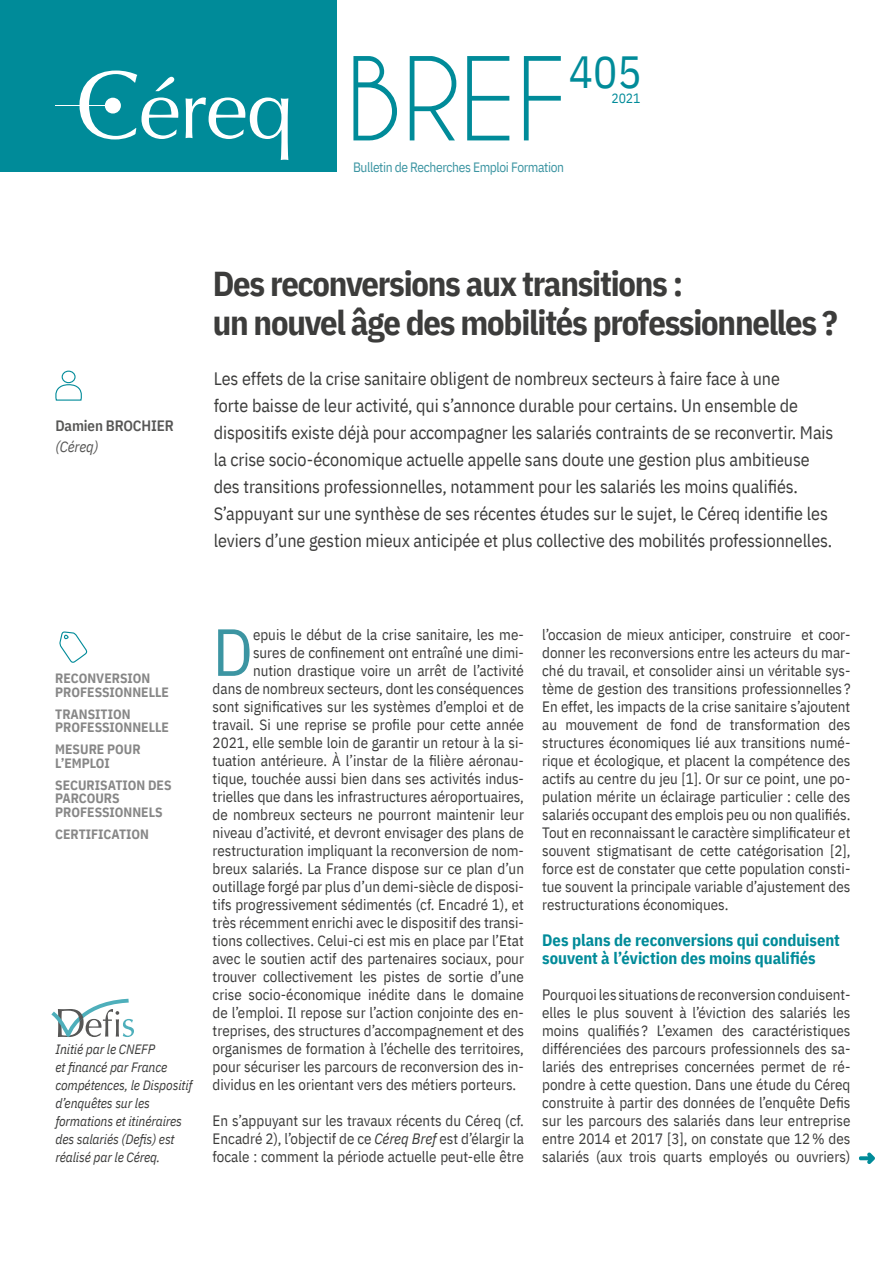
<style>
.page{position:relative;width:893px;height:1263px;background:#fff}
.page>*{position:absolute;margin:0;border:0;box-sizing:border-box;transform-origin:0 0}
.t1{font:108px "Caviar Dreams";color:#008b99}
.t2{font:66.6px "IBM Plex Sans Cond";color:#3c95a2}
.t3{font:45px "IBM Plex Sans Cond";color:#008b99}
.t4{font:700 34.5px/39px "IBM Plex Sans Cond";letter-spacing:-.035em;color:#3c3c3b}
.t5{font:18px/27px "IBM Plex Sans Cond";letter-spacing:-.005em;color:#3c3c3b}
.t6{font:700 16.5px/18px "IBM Plex Sans Cond";letter-spacing:-.005em;color:#008b99}
.t7{font:15px/18px "IBM Plex Sans Cond";color:#3c3c3b;text-align:justify}
.t8{font:600 15px "IBM Plex Sans Cond";letter-spacing:-.01em;color:#575756}
.t9{font:italic 15px "IBM Plex Sans Cond";letter-spacing:-.01em;color:#575756}
.t10{font:italic 13.5px/18px "IBM Plex Sans Cond";letter-spacing:-.01em;color:#3c3c3b}
.t11{font:700 13.5px/13.5px "IBM Plex Sans Cond";color:#878787}
.t12{font:13.5px "IBM Plex Sans Cond";letter-spacing:-.03em;color:#3c95a2}
.t13{font:13.5px "IBM Plex Sans Cond";color:#008b99}
.s1{font-style:italic}
</style>
<div class="page">
<div style="left:62px;top:371px;width:14px;height:12px;border:1px solid #008b99;border-radius:50%"></div>
<svg style="left:55px;top:383px;width:27px;height:18px"></svg>
<svg style="left:59px;top:631px;width:29px;height:32px"></svg>
<svg style="left:859px;top:1152px;width:16px;height:12px"></svg>
<div style="left:0;top:0;width:336px;height:172px;background:#008b99"></div>
<hr style="left:55px;top:105px;width:63px;height:1px;background:#fff">
<svg style="left:79px;top:71px;width:99px;height:68px"></svg>
<svg style="left:186px;top:97px;width:102px;height:63px"></svg>
<div style="left:105px;top:98px;width:16px;height:16px;background:#fff;border-radius:50%"></div>
<svg style="left:51px;top:998px;width:83px;height:39px"></svg>
<h1 class="t1" style="left:346px;top:38px;width:223px">BREF</h1>
<h3 class="t3" style="left:569px;top:37px;width:74px">405</h3>
<p class="t13" style="left:611px;top:88px;width:31px">2021</p>
<p class="t12" style="left:353px;top:157px;width:213px">Bulletin de Recherches Emploi Formation</p>
<p class="t8" style="left:55px;top:414px;width:120px">Damien BROCHIER</p>
<p class="t9" style="left:55px;top:435px;width:44px">(Céreq)</p>
<h3 class="t4" style="left:213px;top:261px;width:626px">Des reconversions aux transitions :<br>un nouvel âge des mobilités professionnelles ?</h3>
<p class="t5" style="left:214px;top:363px;width:621px">Les effets de la crise sanitaire obligent de nombreux secteurs à faire face à une<br>forte baisse de leur activité, qui s’annonce durable pour certains. Un ensemble de dispositifs existe déjà pour accompagner les salariés contraints de se reconvertir. Mais la crise socio-économique actuelle appelle sans doute une gestion plus ambitieuse des transitions professionnelles, notamment pour les salariés les moins qualifiés.<br>S’appuyant sur une synthèse de ses récentes études sur le sujet, le Céreq identifie les leviers d’une gestion mieux anticipée et plus collective des mobilités professionnelles.</p>
<p class="t11" style="left:55px;top:670px;width:115px">RECONVERSION<br>PROFESSIONNELLE</p>
<p class="t11" style="left:55px;top:706px;width:115px">TRANSITION<br>PROFESSIONNELLE</p>
<p class="t11" style="left:55px;top:742px;width:87px">MESURE POUR<br>L’EMPLOI</p>
<p class="t11" style="left:55px;top:777px;width:118px">SECURISATION DES<br>PARCOURS<br>PROFESSIONNELS</p>
<p class="t11" style="left:55px;top:826px;width:95px">CERTIFICATION</p>
<p class="t10" style="left:55px;top:1039px;width:139px">Initié par le CNEFP<br>et financé par France compétences, le Dispositif d’enquêtes sur les formations et itinéraires des salariés (Defis) est réalisé par le Céreq.</p>
<h2 class="t2" style="left:213px;top:601px;width:42px">D</h2>
<p class="t7" style="left:253px;top:624px;width:272px">epuis le début de la crise sanitaire, les me-</p>
<p class="t7" style="left:253px;top:642px;width:272px">sures de confinement ont entraîné une dimi-</p>
<p class="t7" style="left:253px;top:660px;width:272px">nution drastique voire un arrêt de l’activité</p>
<p class="t7" style="left:213px;top:678px;width:313px">dans de nombreux secteurs, dont les conséquences</p>
<p class="t7" style="left:213px;top:696px;width:313px">sont significatives sur les systèmes d’emploi et de</p>
<p class="t7" style="left:213px;top:714px;width:313px">travail. Si une reprise se profile pour cette année</p>
<p class="t7" style="left:213px;top:732px;width:313px">2021, elle semble loin de garantir un retour à la si-</p>
<p class="t7" style="left:213px;top:750px;width:313px">tuation antérieure. À l’instar de la filière aéronau-</p>
<p class="t7" style="left:213px;top:768px;width:313px">tique, touchée aussi bien dans ses activités indus-</p>
<p class="t7" style="left:213px;top:786px;width:313px">trielles que dans les infrastructures aéroportuaires,</p>
<p class="t7" style="left:213px;top:804px;width:313px">de nombreux secteurs ne pourront maintenir leur</p>
<p class="t7" style="left:213px;top:822px;width:313px">niveau d’activité, et devront envisager des plans de</p>
<p class="t7" style="left:213px;top:840px;width:313px">restructuration impliquant la reconversion de nom-</p>
<p class="t7" style="left:213px;top:858px;width:313px">breux salariés. La France dispose sur ce plan d’un</p>
<p class="t7" style="left:213px;top:876px;width:313px">outillage forgé par plus d’un demi-siècle de disposi-</p>
<p class="t7" style="left:213px;top:894px;width:313px">tifs progressivement sédimentés (cf. Encadré 1), et</p>
<p class="t7" style="left:213px;top:912px;width:313px">très récemment enrichi avec le dispositif des transi-</p>
<p class="t7" style="left:213px;top:930px;width:313px">tions collectives. Celui-ci est mis en place par l’Etat</p>
<p class="t7" style="left:213px;top:948px;width:313px">avec le soutien actif des partenaires sociaux, pour</p>
<p class="t7" style="left:213px;top:966px;width:313px">trouver collectivement les pistes de sortie d’une</p>
<p class="t7" style="left:213px;top:984px;width:313px">crise socio-économique inédite dans le domaine</p>
<p class="t7" style="left:213px;top:1002px;width:313px">de l’emploi. Il repose sur l’action conjointe des en-</p>
<p class="t7" style="left:213px;top:1020px;width:313px">treprises, des structures d’accompagnement et des</p>
<p class="t7" style="left:213px;top:1038px;width:313px">organismes de formation à l’échelle des territoires,</p>
<p class="t7" style="left:213px;top:1056px;width:313px">pour sécuriser les parcours de reconversion des in-</p>
<p class="t7" style="left:213px;top:1074px;width:305px">dividus en les orientant vers des métiers porteurs.</p>
<p class="t7" style="left:213px;top:1110px;width:313px">En s’appuyant sur les travaux récents du Céreq (cf.<br>Encadré 2), l’objectif de ce <span class="s1">Céreq Bref</span> est d’élargir la focale : comment la période actuelle peut-elle être</p>
<p class="t7" style="left:542px;top:624px;width:310px">l’occasion de mieux anticiper, construire et coor&shy;donner les reconversions entre les acteurs du mar&shy;ché du travail, et consolider ainsi un véritable sys&shy;tème de gestion des transitions professionnelles ?<br>En effet, les impacts de la crise sanitaire s’ajoutent au mouvement de fond de transformation des structures économiques lié aux transitions numé&shy;rique et écologique, et placent la compétence des actifs au centre du jeu [1]. Or sur ce point, une po&shy;pulation mérite un éclairage particulier : celle des salariés occupant des emplois peu ou non qualifiés.<br>Tout en reconnaissant le caractère simplificateur et souvent stigmatisant de cette catégorisation [2], force est de constater que cette population consti&shy;tue souvent la principale variable d’ajustement des restructurations économiques.</p>
<p class="t6" style="left:542px;top:930px;width:299px">Des plans de reconversions qui conduisent souvent à l’éviction des moins qualifiés</p>
<p class="t7" style="left:542px;top:984px;width:310px">Pourquoi les situations de reconversion conduisent&shy;elles le plus souvent à l’éviction des salariés les moins qualifiés ? L’examen des caractéristiques différenciées des parcours professionnels des sa&shy;lariés des entreprises concernées permet de ré&shy;pondre à cette question. Dans une étude du Céreq construite à partir des données de l’enquête Defis sur les parcours des salariés dans leur entreprise entre 2014 et 2017 [3], on constate que 12% des salariés (aux trois quarts employés ou ouvriers)</p>
</div>
